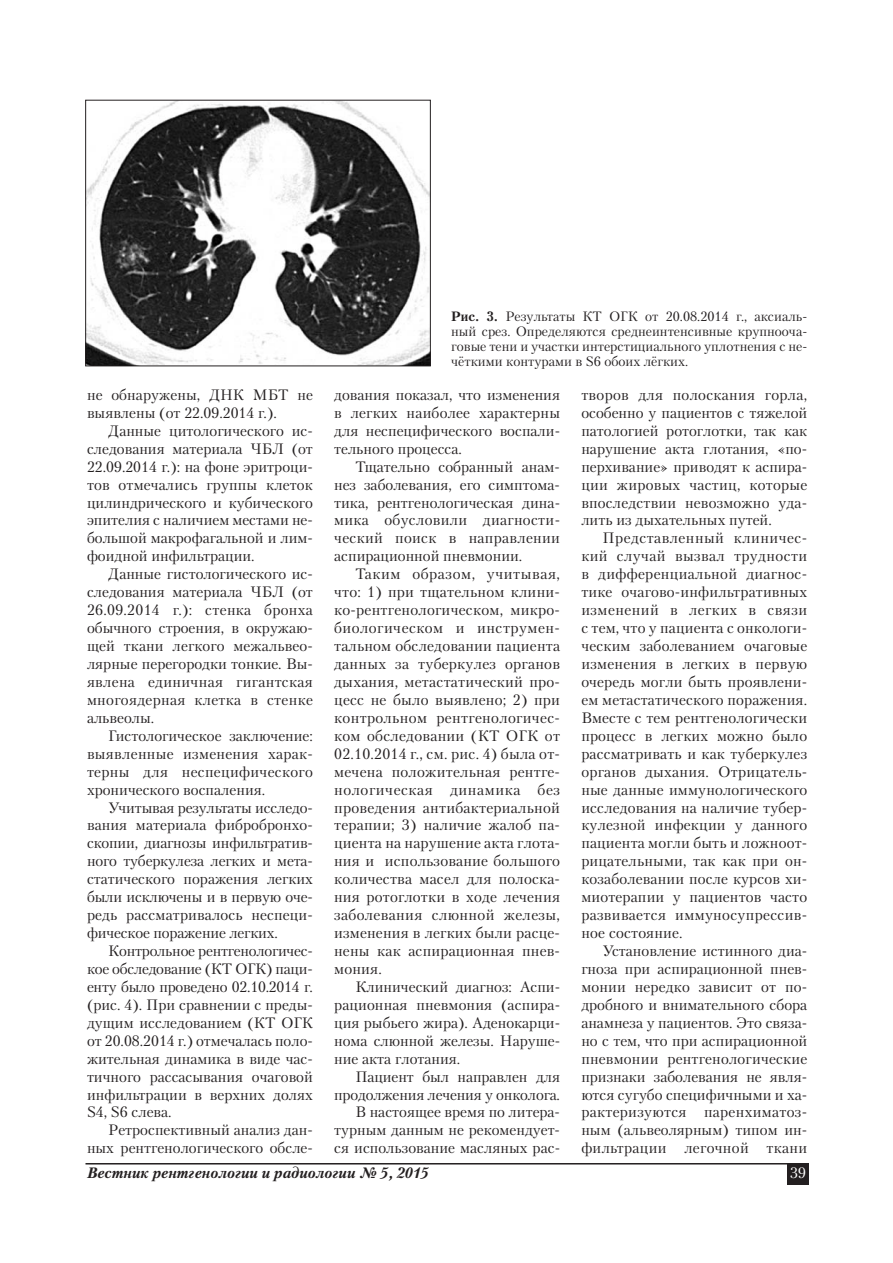
<style>
.page{position:relative;width:893px;height:1263px;background:#fff}
.page>*{position:absolute;margin:0;border:0;box-sizing:border-box;transform-origin:0 0}
.t1{font:15px/18px "Petersburg C";color:#231f20;text-align:justify}
.t2{font:italic 700 15px "Petersburg C";color:#231f20}
.t3{font:15px "Petersburg C";color:#fff}
.t4{font:13.5px/15px "Petersburg C";color:#231f20;text-align:justify}
.s1{font-weight:700}
</style>
<div class="page">
<hr style="left:85px;top:1163px;width:723px;height:2px;background:#231f20">
<div style="left:787px;top:1164px;width:21px;height:21px;background:#231f20"></div>
<img style="left:87px;top:102px;width:341px;height:262px">
<div style="left:85px;top:100px;width:345px;height:266px;border:1px solid #231f20"></div>
<p class="t1" style="left:87px;top:386px;width:227px">не обнаружены, ДНК МБТ не выявлены (от 22.09.2014 г.).</p>
<p class="t1" style="left:87px;top:422px;width:227px;text-indent:21px">Данные цитологического ис&shy;следования материала ЧБЛ (от 22.09.2014 г.): на фоне эритроци&shy;тов отмечались группы клеток цилиндрического и кубического эпителия с наличием местами не&shy;большой макрофагальной и лим&shy;фоидной инфильтрации.</p>
<p class="t1" style="left:87px;top:566px;width:227px;text-indent:21px">Данные гистологического ис&shy;следования материала ЧБЛ (от 26.09.2014 г.): стенка бронха обычного строения, в окружаю&shy;щей ткани легкого межальвео&shy;лярные перегородки тонкие. Вы&shy;явлена единичная гигантская многоядерная клетка в стенке альвеолы.</p>
<p class="t1" style="left:87px;top:727px;width:227px;text-indent:21px">Гистологическое заключение: выявленные изменения харак&shy;терны для неспецифического хронического воспаления.</p>
<p class="t1" style="left:87px;top:799px;width:227px;text-indent:21px">Учитывая результаты исследо&shy;вания материала фибробронхо&shy;скопии, диагнозы инфильтратив&shy;ного туберкулеза легких и мета&shy;статического поражения легких были исключены и в первую оче&shy;редь рассматривалось неспеци&shy;фическое поражение легких.</p>
<p class="t1" style="left:87px;top:942px;width:227px;text-indent:21px">Контрольное рентгенологичес&shy;кое обследование (КТ ОГК) паци&shy;енту было проведено 02.10.2014 г. (рис. 4). При сравнении с преды&shy;дущим исследованием (КТ ОГК от 20.08.2014 г.) отмечалась поло&shy;жительная динамика в виде час&shy;тичного рассасывания очаговой инфильтрации в верхних долях S4, S6 слева.</p>
<p class="t1" style="left:87px;top:1122px;width:227px;text-align:right">Ретроспективный анализ дан&shy;ных рентгенологического обсле-</p>
<p class="t4" style="left:451px;top:309px;width:357px"><span class="s1">Рис. 3.</span> Результаты КТ ОГК от 20.08.2014 г., аксиаль&shy;ный срез. Определяются среднеинтенсивные крупнооча&shy;говые тени и участки интерстициального уплотнения с не&shy;чёткими контурами в S6 обоих лёгких.</p>
<p class="t1" style="left:334px;top:386px;width:227px">дования показал, что изменения в легких наиболее характерны для неспецифического воспали&shy;тельного процесса.</p>
<p class="t1" style="left:334px;top:458px;width:227px;text-indent:21px">Тщательно собранный анам&shy;нез заболевания, его симптома&shy;тика, рентгенологическая дина&shy;мика обусловили диагности&shy;ческий поиск в направлении аспирационной пневмонии.</p>
<p class="t1" style="left:334px;top:566px;width:227px;text-indent:21px">Таким образом, учитывая, что: 1) при тщательном клини&shy;ко-рентгенологическом, микро&shy;биологическом и инструмен&shy;тальном обследовании пациента данных за туберкулез органов дыхания, метастатический про&shy;цесс не было выявлено; 2) при контрольном рентгенологичес&shy;ком обследовании (КТ ОГК от 02.10.2014 г., см. рис. 4) была от&shy;мечена положительная рентге&shy;нологическая динамика без проведения антибактериальной терапии; 3) наличие жалоб па&shy;циента на нарушение акта глота&shy;ния и использование большого количества масел для полоска&shy;ния ротоглотки в ходе лечения заболевания слюнной железы, изменения в легких были расце&shy;нены как аспирационная пнев&shy;мония.</p>
<p class="t1" style="left:334px;top:978px;width:227px;text-indent:21px">Клинический диагноз: Аспи&shy;рационная пневмония (аспира&shy;ция рыбьего жира). Аденокарци&shy;нома слюнной железы. Наруше&shy;ние акта глотания.</p>
<p class="t1" style="left:334px;top:1068px;width:227px;text-align:right">Пациент был направлен для продолжения лечения у онколога.<br>В настоящее время по литера&shy;турным данным не рекомендует&shy;ся использование масляных рас-</p>
<p class="t1" style="left:581px;top:386px;width:227px">творов для полоскания горла, особенно у пациентов с тяжелой патологией ротоглотки, так как нарушение акта глотания, «по&shy;перхивание» приводят к аспира&shy;ции жировых частиц, которые впоследствии невозможно уда&shy;лить из дыхательных путей.</p>
<p class="t1" style="left:581px;top:530px;width:227px;text-indent:21px">Представленный клиничес&shy;кий случай вызвал трудности в дифференциальной диагнос&shy;тике очагово-инфильтративных изменений в легких в связи с тем, что у пациента с онкологи&shy;ческим заболеванием очаговые изменения в легких в первую очередь могли быть проявлени&shy;ем метастатического поражения.<br>Вместе с тем рентгенологически процесс в легких можно было рассматривать и как туберкулез органов дыхания. Отрицатель&shy;ные данные иммунологического исследования на наличие тубер&shy;кулезной инфекции у данного пациента могли быть и ложноот&shy;рицательными, так как при он&shy;козаболевании после курсов хи&shy;миотерапии у пациентов часто развивается иммуносупрессив&shy;ное состояние.</p>
<p class="t1" style="left:581px;top:942px;width:227px;text-indent:21px">Установление истинного диа&shy;гноза при аспирационной пнев&shy;монии нередко зависит от по&shy;дробного и внимательного сбора анамнеза у пациентов. Это связа&shy;но с тем, что при аспирационной пневмонии рентгенологические признаки заболевания не явля&shy;ются сугубо специфичными и ха&shy;рактеризуются паренхиматоз&shy;ным (альвеолярным) типом ин&shy;фильтрации легочной ткани</p>
<p class="t2" style="left:87px;top:1166px;width:343px">Вестник рентгенологии и радиологии № 5, 2015</p>
<p class="t3" style="left:790px;top:1165px;width:17px">39</p>
</div>
